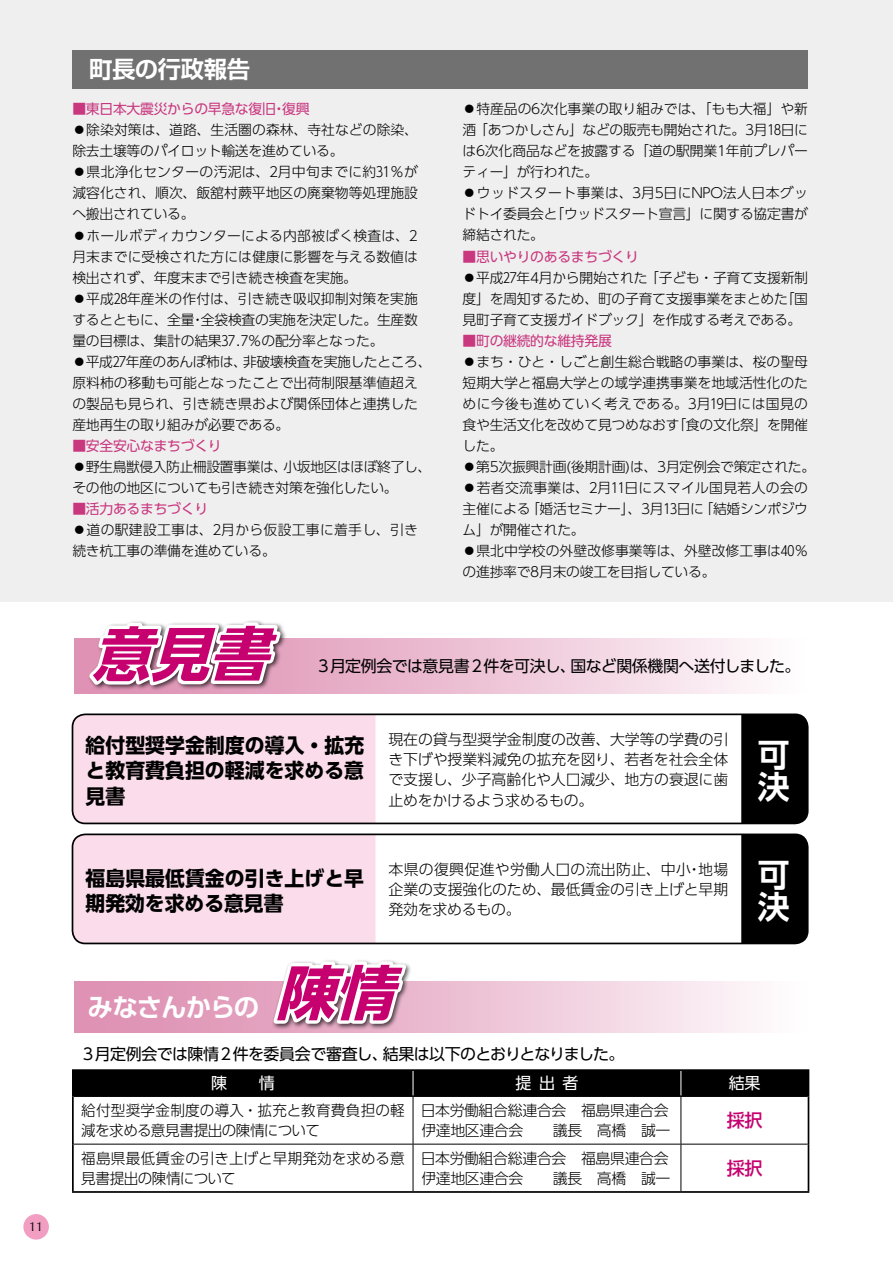
<style>
.page{position:relative;width:893px;height:1263px;background:#fff}
.page>*{position:absolute;margin:0;border:0;box-sizing:border-box;transform-origin:0 0}
.t1{font:italic 700 58.5px "UD Shin Go Pro";color:#c6006f}
.t2{font:700 31.95px/32px "UD Shin Go Pro De";color:#fff}
.t3{font:700 25.5px "UD Shin Go Pro De";letter-spacing:-.04em;color:#fff}
.t4{font:700 23.4px "Shin Go Pro De";letter-spacing:-.02em;color:#fff}
.t5{font:700 20.25px/25.5px "UD Shin Go Pro";letter-spacing:.005em;color:#000;text-align:justify}
.t6{font:500 18px "UD Shin Go Pro";color:#c6006f}
.t7{font:15.9px "UD Shin Go Pro";letter-spacing:-.035em;color:#000}
.t8{font:15.9px "UD Shin Go Pro";letter-spacing:-.06em;color:#000}
.t9{font:15.9px "UD Shin Go Pro";color:#fff}
.t10{font:300 14.85px/20.2px "UD Shin Go Pro";letter-spacing:-.01em;color:#000}
.t11{font:300 13.8px/21px "UD Shin Go Pro";letter-spacing:-.02em;color:#000}
.t12{font:300 13.8px/21px "UD Shin Go Pro";color:#000}
.t13{font:300 13.8px "UD Shin Go Pro";letter-spacing:.005em;color:#000}
.t14{font:300 13.8px/21px "UD Shin Go Pro";letter-spacing:.02em;color:#000}
.t15{font:13.8px "UD Shin Go Pro";letter-spacing:-.02em;color:#c9377f}
.t16{font:300 13.8px "UD Shin Go Pro";letter-spacing:.025em;color:#000}
.t17{font:300 13.8px "UD Shin Go Pro";letter-spacing:.03em;color:#000}
.t18{font:300 13.8px "UD Shin Go Pro";letter-spacing:.015em;color:#000}
.t19{font:12.75px "Optima";color:#000}
.s1{font-family:"Ryumin Pro";font-weight:400}
.s2{font-weight:400;color:#c9377f}
</style>
<div class="page">
<div style="left:23px;top:1214px;width:26px;height:25px;background:#f19ec2;border-radius:50%"></div>
<div style="left:74px;top:639px;width:735px;height:55px;background:linear-gradient(to right,#db87ac,#fdf9fb)"></div>
<svg style="left:79px;top:620px;width:209px;height:71px"></svg>
<svg style="left:74px;top:981px;width:679px;height:51px;background:#f1d2e0"></svg>
<svg style="left:74px;top:1097px;width:734px;height:94px"></svg>
<hr style="left:413px;top:1097px;width:1px;height:47px;background:#000">
<hr style="left:681px;top:1097px;width:1px;height:47px;background:#000">
<hr style="left:413px;top:1144px;width:1px;height:47px;background:#000">
<hr style="left:681px;top:1144px;width:1px;height:47px;background:#000">
<hr style="left:74px;top:1096px;width:339px;height:1px;background:#000">
<hr style="left:413px;top:1096px;width:268px;height:1px;background:#000">
<hr style="left:681px;top:1096px;width:127px;height:1px;background:#000">
<hr style="left:72px;top:1069px;width:341px;height:2px;background:#000">
<hr style="left:72px;top:1071px;width:2px;height:25px;background:#000">
<hr style="left:413px;top:1069px;width:268px;height:2px;background:#000">
<hr style="left:681px;top:1069px;width:128px;height:2px;background:#000">
<div style="left:74px;top:1071px;width:735px;height:25px;background:#000"></div>
<hr style="left:72px;top:1096px;width:2px;height:48px;background:#000">
<hr style="left:72px;top:1144px;width:2px;height:47px;background:#000">
<hr style="left:808px;top:1096px;width:1px;height:48px;background:#000">
<hr style="left:808px;top:1144px;width:1px;height:47px;background:#000">
<hr style="left:72px;top:1191px;width:341px;height:2px;background:#000">
<hr style="left:413px;top:1191px;width:268px;height:2px;background:#000">
<hr style="left:681px;top:1191px;width:128px;height:2px;background:#000">
<hr style="left:74px;top:1144px;width:339px;height:1px;background:#000">
<hr style="left:413px;top:1144px;width:268px;height:1px;background:#000">
<hr style="left:681px;top:1144px;width:127px;height:1px;background:#000">
<div style="left:0;top:0;width:893px;height:601px;background:#efefef"></div>
<div style="left:72px;top:50px;width:736px;height:39px;background:#727171"></div>
<div style="left:741px;top:716px;width:67px;height:107px;background:#000"></div>
<div style="left:72px;top:716px;width:303px;height:107px;background:#fadcea"></div>
<div style="left:72px;top:713px;width:737px;height:111px;border:2px solid #000;border-radius:13px"></div>
<div style="left:741px;top:836px;width:67px;height:107px;background:#000"></div>
<svg style="left:72px;top:836px;width:344px;height:193px"></svg>
<div style="left:72px;top:833px;width:737px;height:111px;border:2px solid #000;border-radius:13px"></div>
<p class="t19" style="left:29px;top:1219px;width:16px">11</p>
<h3 class="t4" style="left:89px;top:50px;width:163px">町長の行政報告</h3>
<p class="t15" style="left:72px;top:98px;width:205px">■東日本大震災からの早急な復旧</p>
<p class="t13" style="left:72px;top:119px;width:347px"><span class="s1">◦</span>除染対策は、道路、生活圏の森林、寺社などの除染、</p>
<p class="t11" style="left:72px;top:140px;width:273px">除去土壌等のパイロット輸送を進めている。</p>
<p class="t14" style="left:72px;top:161px;width:347px"><span class="s1">◦</span>県北浄化センターの汚泥は、2月中旬までに約31％が</p>
<p class="t12" style="left:72px;top:182px;width:347px">減容化され、順次、飯舘村蕨平地区の廃棄物等処理施設</p>
<p class="t11" style="left:72px;top:203px;width:124px">へ搬出されている。</p>
<p class="t18" style="left:72px;top:224px;width:347px"><span class="s1">◦</span>ホールボディカウンターによる内部被ばく検査は、2</p>
<p class="t12" style="left:72px;top:245px;width:347px">月末までに受検された方には健康に影響を与える数値は</p>
<p class="t11" style="left:72px;top:266px;width:286px">検出されず、年度末まで引き続き検査を実施。</p>
<p class="t13" style="left:72px;top:287px;width:347px"><span class="s1">◦</span>平成28年産米の作付は、引き続き吸収抑制対策を実施</p>
<p class="t11" style="left:201px;top:308px;width:218px">全袋検査の実施を決定した。生産数</p>
<p class="t15" style="left:282px;top:98px;width:29px">復興</p>
<p class="t15" style="left:272px;top:98px;width:15px">・</p>
<p class="t11" style="left:72px;top:308px;width:124px">するとともに、全量</p>
<p class="t11" style="left:72px;top:329px;width:313px">量の目標は、集計の結果37．7％の配分率となった。</p>
<p class="t11" style="left:243px;top:351px;width:190px">非破壊検査を実施したところ、</p>
<p class="t11" style="left:191px;top:308px;width:15px">・</p>
<p class="t12" style="left:72px;top:351px;width:347px"><span class="s1">◦</span>平成27年産のあんぽ柿は、<br>原料柿の移動も可能となったことで出荷制限基準値超えの製品も見られ、引き続き県および関係団体と連携した産地再生の取り組みが必要である。</p>
<p class="t15" style="left:72px;top:435px;width:151px">■安全安心なまちづくり</p>
<p class="t11" style="left:283px;top:456px;width:149px">小坂地区はほぼ終了し、</p>
<p class="t11" style="left:72px;top:456px;width:327px"><span class="s1">◦</span>野生鳥獣侵入防止柵設置事業は、<br>その他の地区についても引き続き対策を強化したい。</p>
<p class="t14" style="left:72px;top:498px;width:347px"><span class="s2">■活力あるまちづくり<br></span><span class="s1">◦</span>道の駅建設工事は、2月から仮設工事に着手し、引き続き杭工事の準備を進めている。</p>
<p class="t11" style="left:463px;top:98px;width:347px;text-align:right"><span class="s1">◦</span>特産品の6次化事業の取り組みでは、「もも大福」や新「あつかしさん」などの販売も開始された。3月18日に</p>
<p class="t11" style="left:463px;top:119px;width:15px">酒</p>
<p class="t11" style="left:463px;top:140px;width:347px">は6次化商品などを披露する「道の駅開業1年前プレパー</p>
<p class="t11" style="left:463px;top:161px;width:137px">ティー」が行われた。</p>
<p class="t17" style="left:463px;top:182px;width:347px"><span class="s1">◦</span>ウッドスタート事業は、3月5日にNPO法人日本グッ</p>
<p class="t11" style="left:550px;top:203px;width:259px">「ウッドスタート宣言」に関する協定書が</p>
<p class="t11" style="left:463px;top:203px;width:97px">ドトイ委員会と締結された。</p>
<p class="t15" style="left:463px;top:245px;width:178px">■思いやりのあるまちづくり</p>
<p class="t11" style="left:463px;top:266px;width:186px"><span class="s1">◦</span>平成27年4月から開始された</p>
<p class="t11" style="left:645px;top:266px;width:164px">「子ども・子育て支援新制</p>
<p class="t11" style="left:781px;top:287px;width:29px">「国</p>
<p class="t11" style="left:463px;top:287px;width:340px">度」を周知するため、町の子育て支援事業をまとめた見町子育て支援ガイドブック」を作成する考えである。</p>
<p class="t15" style="left:463px;top:329px;width:151px">■町の継続的な維持発展</p>
<p class="t13" style="left:463px;top:350px;width:347px"><span class="s1">◦</span>まち・ひと・しごと創生総合戦略の事業は、桜の聖母</p>
<p class="t12" style="left:463px;top:372px;width:347px">短期大学と福島大学との域学連携事業を地域活性化のた</p>
<p class="t16" style="left:463px;top:392px;width:347px">めに今後も進めていく考えである。3月19日には国見の</p>
<p class="t11" style="left:672px;top:414px;width:137px">「食の文化祭」を開催</p>
<p class="t11" style="left:463px;top:414px;width:218px">食や生活文化を改めて見つめなおす</p>
<p class="t11" style="left:463px;top:435px;width:42px">した。</p>
<p class="t11" style="left:463px;top:456px;width:354px"><span class="s1">◦</span>第5次振興計画(後期計画は) 、3月定例会で策定された。</p>
<p class="t16" style="left:463px;top:477px;width:347px"><span class="s1">◦</span>若者交流事業は、2月11日にスマイル国見若人の会の</p>
<p class="t11" style="left:699px;top:498px;width:110px">「結婚シンポジウ</p>
<p class="t11" style="left:526px;top:498px;width:179px">「婚活セミナー」、3月13日に</p>
<p class="t11" style="left:463px;top:498px;width:347px">主催による<br>ム」が開催された。<br><span class="s1">◦</span>県北中学校の外壁改修事業等は、外壁改修工事は40％の進捗率で8月末の竣工を目指している。</p>
<h1 class="t1" style="left:92px;top:606px;width:202px">意見書</h1>
<p class="t7" style="left:571px;top:653px;width:231px">国など関係機関へ送付しました。</p>
<p class="t7" style="left:315px;top:653px;width:262px">３月定例会では意見書２件を可決し、</p>
<h3 class="t5" style="left:86px;top:732px;width:280px">給付型奨学金制度の導入・拡充と教育費負担の軽減を求める意見書</h3>
<h3 class="t5" style="left:86px;top:865px;width:280px">福島県最低賃金の引き上げと早期発効を求める意見書</h3>
<p class="t10" style="left:388px;top:729px;width:341px;text-align:justify">現在の貸与型奨学金制度の改善、大学等の学費の引き下げや授業料減免の拡充を図り、若者を社会全体で支援し、少子高齢化や人口減少、地方の衰退に歯止めをかけるよう求めるもの。</p>
<p class="t10" style="left:388px;top:859px;width:341px">本県の復興促進や労働人口の流出防止、中小<br>企業の支援強化のため、最低賃金の引き上げと早期発効を求めるもの。</p>
<p class="t10" style="left:698px;top:859px;width:32px">地場</p>
<p class="t10" style="left:687px;top:859px;width:16px">・</p>
<h3 class="t3" style="left:88px;top:986px;width:173px">みなさんからの</h3>
<h1 class="t1" style="left:276px;top:945px;width:143px">陳情</h1>
<p class="t7" style="left:80px;top:1041px;width:309px">３月定例会では陳情２件を委員会で審査し、</p>
<p class="t8" style="left:383px;top:1041px;width:243px">結果は以下のとおりとなりました。</p>
<h2 class="t2" style="left:758px;top:738px;width:33px">可決</h2>
<h2 class="t2" style="left:758px;top:858px;width:33px">可決</h2>
<p class="t9" style="left:516px;top:1070px;width:17px">提</p>
<p class="t9" style="left:539px;top:1070px;width:41px">出者</p>
<p class="t9" style="left:211px;top:1070px;width:65px">陳　　情</p>
<p class="t10" style="left:81px;top:1099px;width:325px">給付型奨学金制度の導入・拡充と教育費負担の軽減を求める意見書提出の陳情について</p>
<p class="t10" style="left:421px;top:1099px;width:249px">日本労働組合総連合会　福島県連合会</p>
<p class="t10" style="left:421px;top:1120px;width:251px">伊達地区連合会　　議長　高橋　誠一</p>
<p class="t10" style="left:81px;top:1147px;width:325px">福島県最低賃金の引き上げと早期発効を求める意見書提出の陳情について</p>
<p class="t10" style="left:421px;top:1147px;width:249px">日本労働組合総連合会　福島県連合会</p>
<p class="t10" style="left:421px;top:1167px;width:251px">伊達地区連合会　　議長　高橋　誠一</p>
<p class="t9" style="left:729px;top:1070px;width:33px">結果</p>
<h3 class="t6" style="left:727px;top:1106px;width:37px">採択</h3>
<h3 class="t6" style="left:727px;top:1153px;width:37px">採択</h3>
</div>
